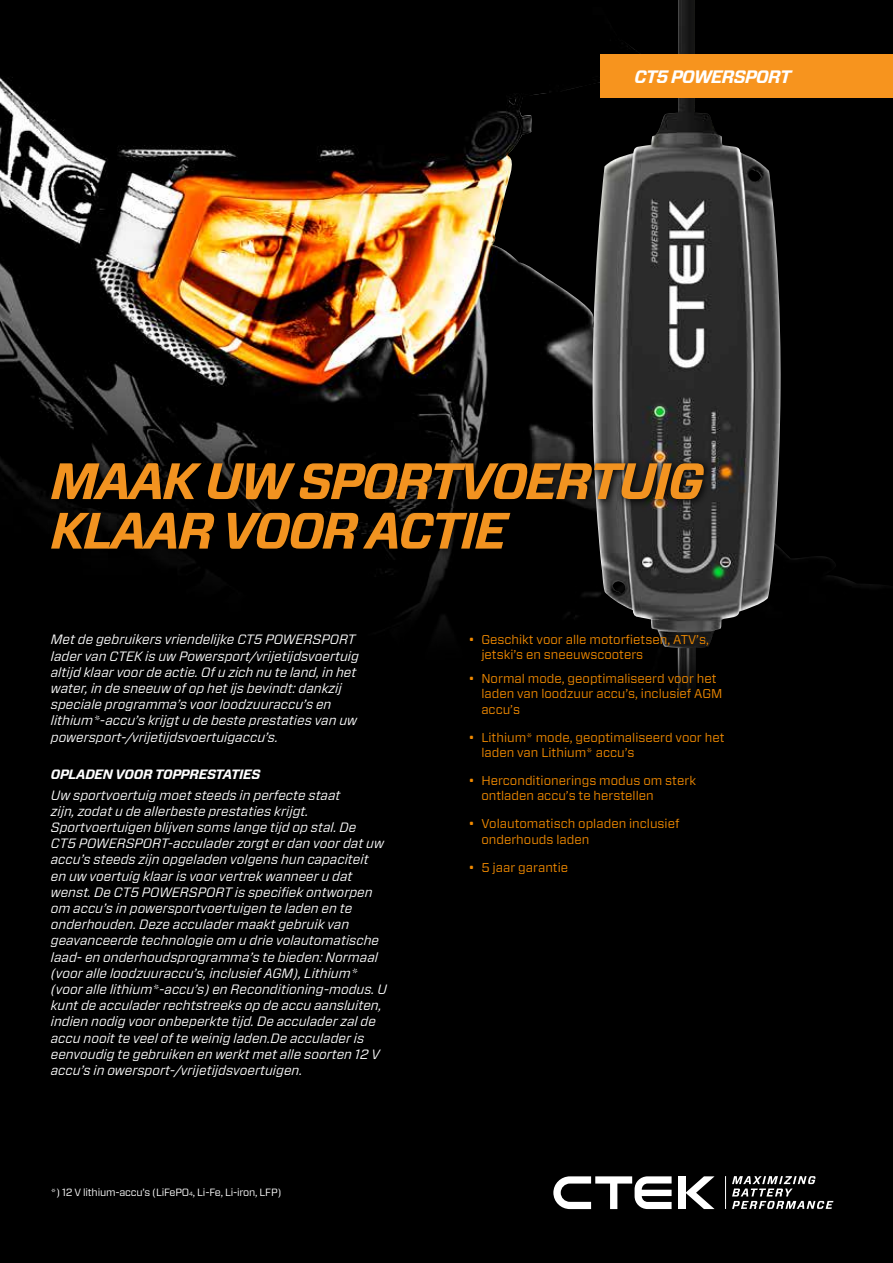
<style>
.page{position:relative;width:893px;height:1263px;background:#000}
.page>*{position:absolute;margin:0;border:0;box-sizing:border-box;transform-origin:0 0}
.t1{font:italic 700 51px/49.5px "Forza";letter-spacing:-.04em;color:#f29320}
.t2{font:italic 700 18px "Forza";letter-spacing:-.04em;color:#fff}
.t3{font:italic 13.5px/16.2px "Forza";color:#fff}
.t4{font:italic 700 13.5px "Forza";letter-spacing:-.02em;color:#fff}
.t5{font:12.75px/15.3px "Forza";color:#f18a00}
.t6{font:10.5px "Forza";letter-spacing:-.02em;color:#fff}
.s1{font-size:6.15px}
</style>
<div class="page">
<img style="left:0;top:77px;width:893px;height:552px">
<img style="left:591px;top:0;width:190px;height:695px">
<div style="left:678px;top:1176px;width:7px;height:33px;background:#fff"></div>
<svg style="left:685px;top:1176px;width:30px;height:33px"></svg>
<svg style="left:553px;top:1176px;width:119px;height:33px"></svg>
<svg style="left:732px;top:1176px;width:101px;height:33px"></svg>
<hr style="left:725px;top:1176px;width:1px;height:33px;background:#fff">
<div style="left:600px;top:54px;width:293px;height:43px;background:#f7941e"></div>
<svg style="left:46px;top:457px;width:667px;height:101px"></svg>
<h2 class="t2" style="left:634px;top:64px;width:158px">CT5 POWERSPORT</h2>
<h1 class="t1" style="left:51px;top:457px;width:655px">MAAK UW SPORTVOERTUIG<br>KLAAR VOOR ACTIE</h1>
<p class="t3" style="left:51px;top:631px;width:310px">Met de gebruikers vriendelijke CT5 POWERSPORT lader van CTEK is uw Powersport/vrijetijdsvoertuig altijd klaar voor de actie. Of u zich nu te land, in het water, in de sneeuw of op het ijs bevindt: dankzij speciale programma’s voor loodzuuraccu’s en lithium*-accu’s krijgt u de beste prestaties van uw powersport-/vrijetijdsvoertuigaccu’s.</p>
<p class="t4" style="left:51px;top:765px;width:211px">OPLADEN VOOR TOPPRESTATIES</p>
<p class="t3" style="left:51px;top:786px;width:338px">Uw sportvoertuig moet steeds in perfecte staat<br>zijn, zodat u de allerbeste prestaties krijgt.<br>Sportvoertuigen blijven soms lange tijd op stal. De<br>CT5 POWERSPORT-acculader zorgt er dan voor dat uw accu’s steeds zijn opgeladen volgens hun capaciteit en uw voertuig klaar is voor vertrek wanneer u dat wenst. De CT5 POWERSPORT is specifiek ontworpen om accu’s in powersportvoertuigen te laden en te onderhouden. Deze acculader maakt gebruik van geavanceerde technologie om u drie volautomatische laad- en onderhoudsprogramma’s te bieden: Normaal (voor alle loodzuuraccu’s, inclusief AGM), Lithium* (voor alle lithium*-accu’s) en Reconditioning-modus. U kunt de acculader rechtstreeks op de accu aansluiten, indien nodig voor onbeperkte tijd. De acculader zal de accu nooit te veel of te weinig laden.De acculader is eenvoudig te gebruiken en werkt met alle soorten 12 V accu’s in owersport-/vrijetijdsvoertuigen.</p>
<p class="t6" style="left:51px;top:1185px;width:232px">*) 12 V lithium-accu’s (LiFePO<span class="s1">4</span>, Li-Fe, Li-iron, LFP)</p>
<p class="t5" style="left:481px;top:631px;width:229px;text-indent:-13px">• Geschikt voor alle motorfietsen, ATV’s, jetski’s en sneeuwscooters</p>
<p class="t5" style="left:481px;top:671px;width:243px;text-indent:-13px">• Normal mode, geoptimaliseerd voor het laden van loodzuur accu’s, inclusief AGM accu’s</p>
<p class="t5" style="left:481px;top:729px;width:245px;text-indent:-13px">• Lithium* mode, geoptimaliseerd voor het laden van Lithium* accu’s</p>
<p class="t5" style="left:481px;top:773px;width:216px;text-indent:-13px">• Herconditionerings modus om sterk ontladen accu’s te herstellen</p>
<p class="t5" style="left:481px;top:816px;width:200px;text-indent:-13px">• Volautomatisch opladen inclusief onderhouds laden</p>
<p class="t5" style="left:469px;top:859px;width:101px">• 5 jaar garantie</p>
</div>
